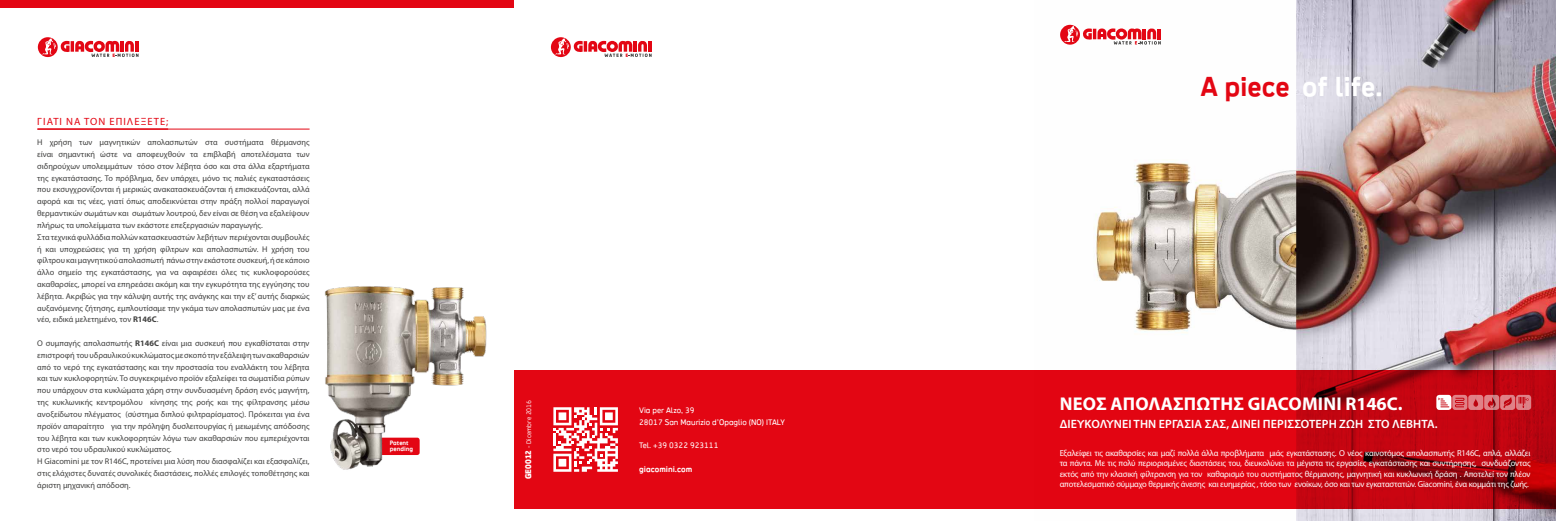
<style>
.page{position:relative;width:1556px;height:521px;background:#fff}
.page>*{position:absolute;margin:0;border:0;box-sizing:border-box;transform-origin:0 0}
.t1{font:26.51px "Crank 8 Plus Two";color:#fff}
.t2{font:700 18.55px "Myriad Pro";letter-spacing:.01em;color:#fff}
.t3{font:600 12.08px "Myriad Pro";letter-spacing:.01em;color:#fff}
.t4{font:10.5px "Myriad Pro";letter-spacing:.1em;color:#e30613}
.t5{font:8.75px/10.5px "Myriad Pro";letter-spacing:-.02em;color:#fff;text-align:justify}
.t6{font:8.31px/11.8px "Myriad Pro";color:#424241}
.t7{font:7.88px/11.6px "Crank 8 Minus One Alt Tab";color:#fff}
.t8{font:7.88px "Crank 8 Plus Two Alt Tab";color:#fff}
.t9{font:6.56px "Crank 8 Minus Two Alt Tab";color:#fff}
.t10{font:6.12px/6.1px "Crank 8 Plus Two Alt Tab";color:#fff}
.s1{font-weight:700}
.s2{font-family:"Crank 8 Plus Five Alt Tab";font-size:7.88px}
.s3{color:#e30613}
</style>
<div class="page">
<img style="left:1060px;top:0;width:495px;height:521px">
<svg style="left:514px;top:370px;width:1041px;height:139px;background:#d70511"></svg>
<svg style="left:553px;top:407px;width:65px;height:65px"></svg>
<div style="left:38px;top:37px;width:20px;height:20px;background:#e30613;border-radius:50%"></div>
<svg style="left:42px;top:38px;width:96px;height:19px"></svg>
<svg style="left:583px;top:41px;width:4px;height:11px"></svg>
<svg style="left:588px;top:41px;width:63px;height:16px"></svg>
<div style="left:551px;top:37px;width:20px;height:20px;background:#e30613;border-radius:50%"></div>
<svg style="left:555px;top:38px;width:27px;height:17px"></svg>
<div style="left:0;top:0;width:513px;height:7px;background:#e30613"></div>
<svg style="left:1092px;top:29px;width:4px;height:10px"></svg>
<svg style="left:1097px;top:28px;width:63px;height:17px"></svg>
<svg style="left:1060px;top:25px;width:20px;height:20px"></svg>
<svg style="left:1063px;top:26px;width:28px;height:16px"></svg>
<svg style="left:1436px;top:395px;width:94px;height:15px"></svg>
<hr style="left:38px;top:129px;width:271px;height:1px;background:#e30613">
<hr style="left:37px;top:128px;width:131px;height:2px;background:#e30613">
<img style="left:325px;top:286px;width:162px;height:184px">
<p class="t4" style="left:37px;top:115px;width:133px">ΓΙΑΤΙ ΝΑ ΤΟΝ ΕΠΙΛΕΞΕΤΕ;</p>
<p class="t6" style="left:37px;top:137px;width:274px">Η χρήση των μαγνητικών απολασπωτών στα συστήματα θέρμανσης είναι σημαντική ώστε να αποφευχθούν τα επιβλαβή αποτελέσματα των σιδηρούχων υπολειμμάτων τόσο στον λέβητα όσο και στα άλλα εξαρτήματα της εγκατάστασης. Το πρόβλημα, δεν υπάρχει, μόνο τις παλιές εγκαταστάσεις που εκσυγχρονίζονται ή μερικώς ανακατασκευάζονται ή επισκευάζονται, αλλά αφορά και τις νέες, γιατί όπως αποδεικνύεται στην πράξη πολλοί παραγωγοί θερμαντικών σωμάτων και σωμάτων λουτρού, δεν είναι σε θέση να εξαλείψουν πλήρως τα υπολείμματα των εκάστοτε επεξεργασιών παραγωγής.<br>Στα τεχνικά φυλλάδια πολλών κατασκευαστών λεβήτων περιέχονται συμβουλές ή και υποχρεώσεις για τη χρήση φίλτρων και απολασπωτών. Η χρήση του φίλτρου και μαγνητικού απολασπωτή πάνω στην εκάστοτε συσκευή, ή σε κάποιο άλλο σημείο της εγκατάστασης, για να αφαιρέσει όλες τις κυκλοφορούσες ακαθαρσίες, μπορεί να επηρεάσει ακόμη και την εγκυρότητα της εγγύησης του λέβητα. Ακριβώς για την κάλυψη αυτής της ανάγκης και την εξ’ αυτής διαρκώς αυξανόμενης ζήτησης, εμπλουτίσαμε την γκάμα των απολασπωτών μας με ένα νέο, ειδικά μελετημένο, τον <span class="s1">R146C</span>.</p>
<p class="t6" style="left:37px;top:337px;width:274px">Ο συμπαγής απολασπωτής <span class="s1">R146C</span> είναι μια συσκευή που εγκαθίσταται στην επιστροφή του υδραυλικού κυκλώματος με σκοπό την εξάλειψη των ακαθαρσιών από το νερό της εγκατάστασης και την προστασία του εναλλάκτη του λέβητα και των κυκλοφορητών. Το συγκεκριμένο προϊόν εξαλείφει τα σωματίδια ρύπων που υπάρχουν στα κυκλώματα χάρη στην συνδυασμένη δράση ενός μαγνήτη, της κυκλωνικής κεντρομόλου κίνησης της ροής και της φίλτρανσης μέσω ανοξείδωτου πλέγματος (σύστημα διπλού φιλτραρίσματος). Πρόκειται για ένα προϊόν απαραίτητο για την πρόληψη δυσλειτουργίας ή μειωμένης απόδοσης του λέβητα και των κυκλοφορητών λόγω των ακαθαρσιών που εμπεριέχονται στο νερό του υδραυλικού κυκλώματος.<br>Η Giacomini με τον R146C, προτείνει μια λύση που διασφαλίζει και εξασφαλίζει, στις ελάχιστες δυνατές συνολικές διαστάσεις, πολλές επιλογές τοποθέτησης και άριστη μηχανική απόδοση.</p>
<p class="t10" style="left:390px;top:440px;width:25px">Patent pending</p>
<p class="t9" style="left:525px;top:479px;width:81px;rotate:-90deg"><span class="s2">GE0012</span> - Dicembre 2016</p>
<p class="t7" style="left:639px;top:405px;width:147px">Via per Alzo, 39<br>28017 San Maurizio d’Opaglio (NO) ITALY</p>
<p class="t7" style="left:639px;top:440px;width:81px">Tel. +39 0322 923111</p>
<p class="t8" style="left:639px;top:464px;width:55px">giacomini.com</p>
<h1 class="t1" style="left:1200px;top:70px;width:183px"><span class="s3">A piece</span> of life.</h1>
<h2 class="t2" style="left:1059px;top:393px;width:344px">NΕΟΣ ΑΠΟΛΑΣΠΩΤΗΣ GIACOMINI R146C.</h2>
<h3 class="t3" style="left:1059px;top:418px;width:379px">ΔΙΕΥΚΟΛΥΝΕΙ ΤΗΝ ΕΡΓΑΣΙΑ ΣΑΣ, ΔΙΝΕΙ ΠΕΡΙΣΣΟΤΕΡΗ ΖΩΗ ΣΤΟ ΛΕΒΗΤΑ.</h3>
<p class="t5" style="left:1059px;top:447px;width:472px">Εξαλείφει τις ακαθαρσίες και μαζί πολλά άλλα προβλήματα μιάς εγκατάστασης. Ο νέος καινοτόμος απολασπωτής R146C, απλά, αλλάζει τα πάντα. Με τις πολύ περιορισμένες διαστάσεις του, διευκολύνει τα μέγιστα τις εργασίες εγκατάστασης και συντήρησης, συνδυάζοντας εκτός από την κλασική φίλτρανση για τον καθαρισμό του συστήματος θέρμανσης, μαγνητική και κυκλωνική δράση . Αποτελεί τον πλέον αποτελεσματικό σύμμαχο θερμικής άνεσης και ευημερίας , τόσο των ενοίκων, όσο και των εγκαταστατών. Giacomini, ένα κομμάτι της ζωής.</p>
</div>
